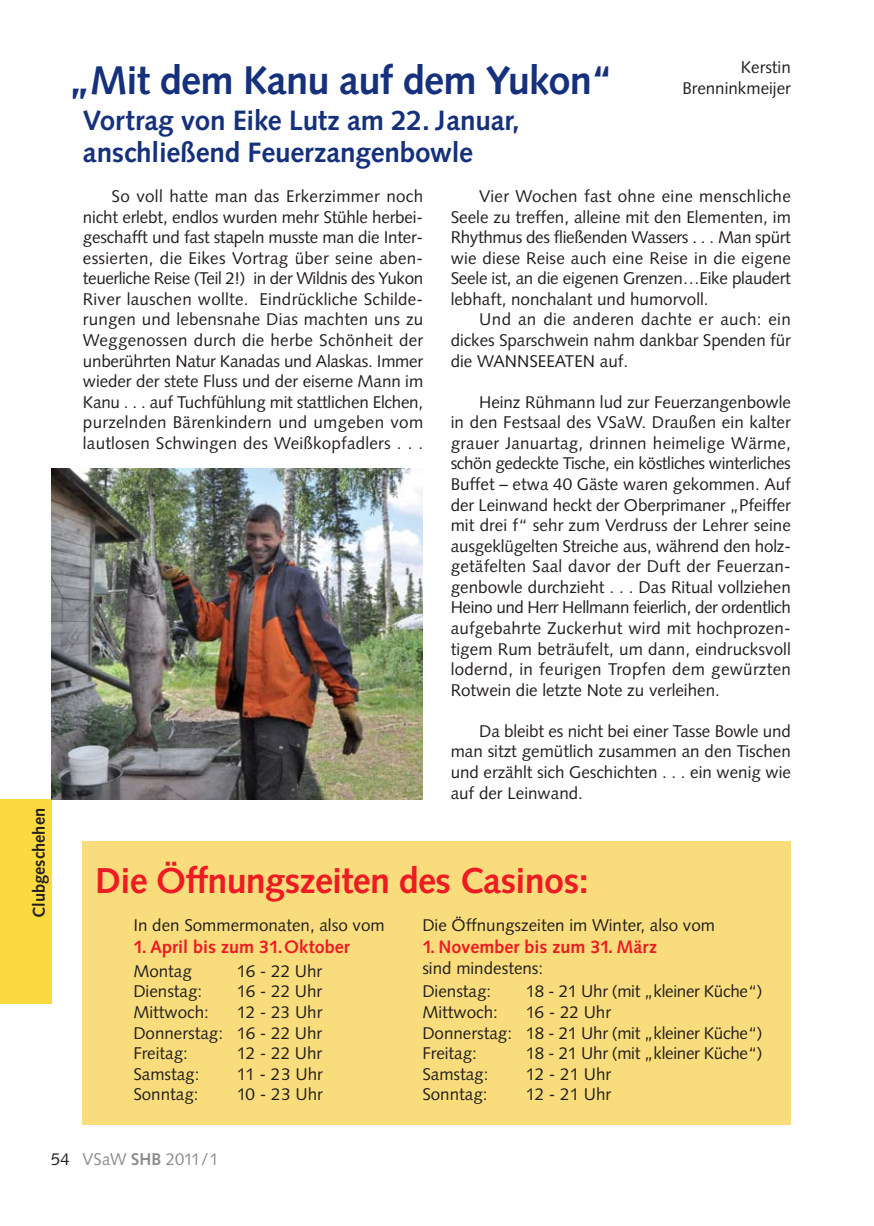
<style>
.page{position:relative;width:874px;height:1226px;background:#fff}
.page>*{position:absolute;margin:0;border:0;box-sizing:border-box;transform-origin:0 0}
.t1{font:700 40px "Syntax";letter-spacing:-.02em;color:#16317b}
.t2{font:700 36px "Syntax";letter-spacing:-.02em;color:#ed1c24}
.t3{font:700 28px/32.2px "Syntax";letter-spacing:-.01em;color:#16317b}
.t4{font:700 18px "Syntax";color:#ed1c24}
.t5{font:17px/20.6px "Syntax";color:#231f20;text-align:justify}
.t6{font:17px "Syntax";color:#8a8c8e}
.t7{font:700 17px "Syntax";color:#231f20}
.s1{color:#231f20}
.s2{font-weight:700}
</style>
<div class="page">
<div style="left:0;top:799px;width:51px;height:204px;background:#fada3e"></div>
<div style="left:82px;top:841px;width:708px;height:284px;background:#f9dd7c"></div>
<img style="left:51px;top:469px;width:372px;height:330px">
<h1 class="t1" style="left:68px;top:64px;width:547px">„Mit dem Kanu auf dem Yukon“</h1>
<h3 class="t3" style="left:83px;top:107px;width:438px">Vortrag von Eike Lutz am 22. Januar, anschließend Feuerzangenbowle</h3>
<p class="t5" style="left:682px;top:59px;width:110px;text-align:right">Kerstin<br>Brenninkmeijer</p>
<p class="t7" style="left:32px;top:918px;width:111px;rotate:-90deg">Clubgeschehen</p>
<p class="t5" style="left:83px;top:188px;width:342px;text-indent:29px">So voll hatte man das Erkerzimmer noch nicht erlebt, endlos wurden mehr Stühle herbei&shy;geschafft und fast stapeln musste man die Inter&shy;essierten, die Eikes Vortrag über seine aben&shy;teuerliche Reise (Teil 2!) in der Wildnis des Yukon River lauschen wollte. Eindrückliche Schilde&shy;rungen und lebensnahe Dias machten uns zu Weggenossen durch die herbe Schönheit der unberührten Natur Kanadas und Alaskas. Immer wieder der stete Fluss und der eiserne Mann im Kanu . . . auf Tuchfühlung mit stattlichen Elchen, purzelnden Bärenkindern und umgeben vom lautlosen Schwingen des Weißkopfadlers . . .</p>
<p class="t5" style="left:451px;top:188px;width:342px;text-indent:29px">Vier Wochen fast ohne eine menschliche Seele zu treffen, alleine mit den Elementen, im Rhythmus des fließenden Wassers . . . Man spürt wie diese Reise auch eine Reise in die eigene Seele ist, an die eigenen Grenzen…Eike plaudert lebhaft, nonchalant und humorvoll.</p>
<p class="t5" style="left:451px;top:311px;width:342px;text-indent:29px">Und an die anderen dachte er auch: ein dickes Sparschwein nahm dankbar Spenden für die WANNSEEATEN auf.</p>
<p class="t5" style="left:451px;top:393px;width:342px;text-indent:29px">Heinz Rühmann lud zur Feuerzangenbowle in den Festsaal des VSaW. Draußen ein kalter grauer Januartag, drinnen heimelige Wärme, schön gedeckte Tische, ein köstliches winterliches Buffet – etwa 40 Gäste waren gekommen. Auf der Leinwand heckt der Oberprimaner „Pfeiffer mit drei f“ sehr zum Verdruss der Lehrer seine ausgeklügelten Streiche aus, während den holz&shy;getäfelten Saal davor der Duft der Feuerzan&shy;genbowle durchzieht . . . Das Ritual vollziehen Heino und Herr Hellmann feierlich, der ordentlich aufgebahrte Zuckerhut wird mit hochprozen&shy;tigem Rum beträufelt, um dann, eindrucksvoll lodernd, in feurigen Tropfen dem gewürzten Rotwein die letzte Note zu verleihen.</p>
<p class="t5" style="left:451px;top:722px;width:342px;text-indent:29px">Da bleibt es nicht bei einer Tasse Bowle und man sitzt gemütlich zusammen an den Tischen und erzählt sich Geschichten . . . ein wenig wie auf der Leinwand.</p>
<h2 class="t2" style="left:95px;top:866px;width:495px">Die Öffnungszeiten des Casinos:</h2>
<p class="t5" style="left:133px;top:917px;width:253px">In den Sommermonaten, also vom</p>
<p class="t4" style="left:133px;top:940px;width:218px">1. April bis zum 31.Oktober</p>
<p class="t5" style="left:133px;top:962px;width:60px">Montag</p>
<p class="t5" style="left:237px;top:962px;width:87px">16 - 22 Uhr</p>
<p class="t5" style="left:133px;top:983px;width:70px">Dienstag:</p>
<p class="t5" style="left:237px;top:983px;width:87px">16 - 22 Uhr</p>
<p class="t5" style="left:133px;top:1003px;width:77px">Mittwoch:</p>
<p class="t5" style="left:133px;top:1003px;width:191px;text-indent:103px">12 - 23 Uhr Donnerstag: 16 - 22 Uhr Freitag:</p>
<p class="t5" style="left:237px;top:1045px;width:87px">12 - 22 Uhr</p>
<p class="t5" style="left:133px;top:1065px;width:68px">Samstag:</p>
<p class="t5" style="left:237px;top:1065px;width:88px">11 - 23 Uhr</p>
<p class="t5" style="left:133px;top:1086px;width:67px">Sonntag:</p>
<p class="t5" style="left:237px;top:1086px;width:88px">10 - 23 Uhr</p>
<p class="t5" style="left:422px;top:917px;width:294px">Die Öffnungszeiten im Winter, also vom</p>
<p class="t4" style="left:422px;top:940px;width:236px">1. November bis zum 31. März</p>
<p class="t5" style="left:422px;top:957px;width:122px;line-height:23.8px">sind mindestens:<br>Dienstag:</p>
<p class="t5" style="left:526px;top:983px;width:238px">18 - 21 Uhr (mit „kleiner Küche“)</p>
<p class="t5" style="left:422px;top:1003px;width:77px">Mittwoch:</p>
<p class="t5" style="left:422px;top:1003px;width:342px;text-align:left;text-indent:103px">16 - 22 Uhr<br>Donnerstag: 18 - 21 Uhr (mit „kleiner Küche“)<br>Freitag:</p>
<p class="t5" style="left:526px;top:1045px;width:238px">18 - 21 Uhr (mit „kleiner Küche“)</p>
<p class="t5" style="left:422px;top:1065px;width:68px">Samstag:</p>
<p class="t5" style="left:526px;top:1065px;width:87px">12 - 21 Uhr</p>
<p class="t5" style="left:422px;top:1086px;width:67px">Sonntag:</p>
<p class="t5" style="left:526px;top:1086px;width:87px">12 - 21 Uhr</p>
<p class="t6" style="left:51px;top:1152px;width:169px"><span class="s1">54</span> VSaW <span class="s2">SHB</span> 2011/1</p>
</div>
